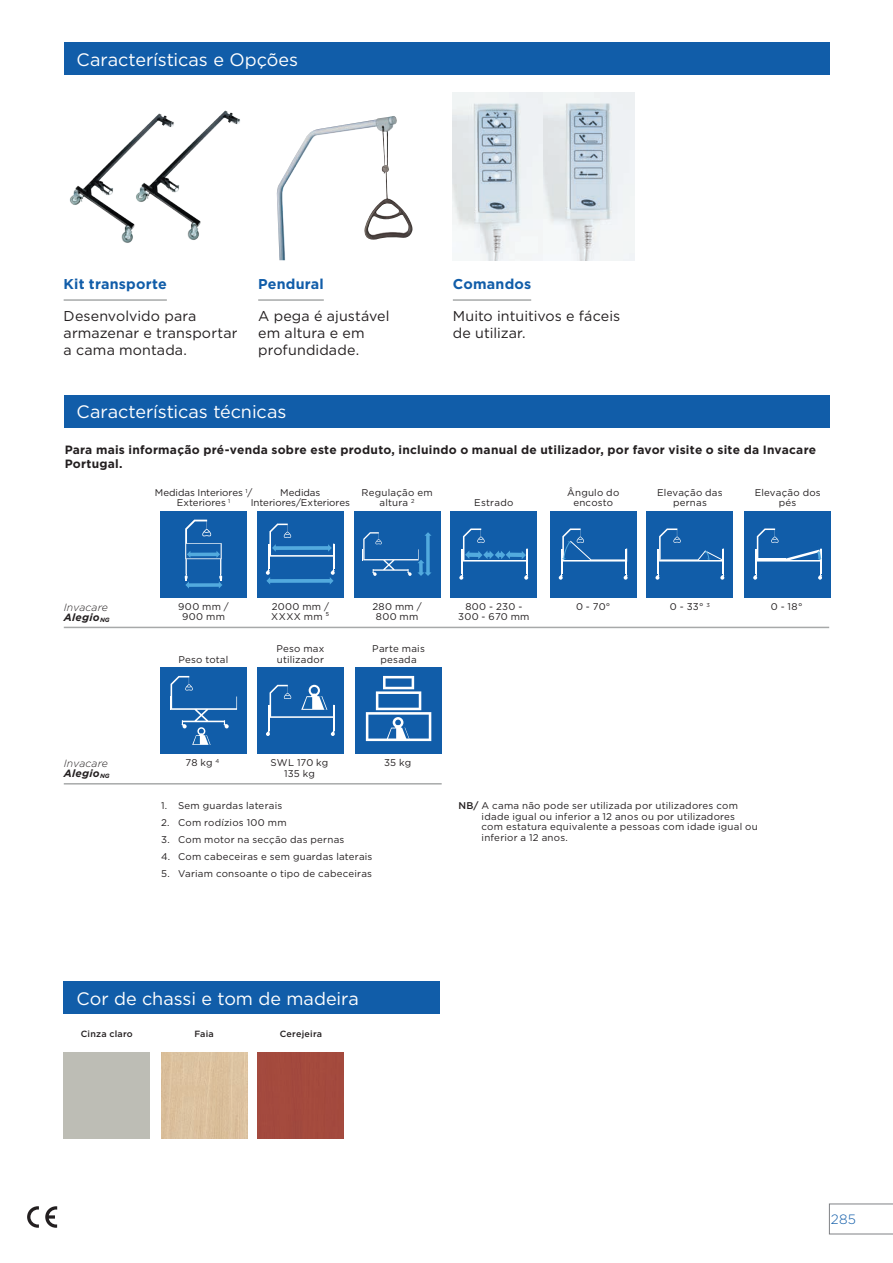
<style>
.page{position:relative;width:893px;height:1263px;background:#fff}
.page>*{position:absolute;margin:0;border:0;box-sizing:border-box;transform-origin:0 0}
.t1{font:18px "Gotham";color:#fff}
.t2{font:14.25px/17.2px "Gotham";letter-spacing:.01em;color:#231f20}
.t3{font:700 14.25px "Gotham";letter-spacing:.015em;color:#115da9}
.t4{font:300 13.5px "Gotham";color:#115da9}
.t5{font:700 12px/14.4px "Gotham";letter-spacing:.02em;color:#231f20}
.t6{font:italic 300 10.5px/10.5px "Gotham";letter-spacing:.015em;color:#231f20}
.t7{font:9.75px/10.5px "Gotham";letter-spacing:.025em;color:#231f20;text-align:center}
.t8{font:9.75px/10.5px "Gotham";color:#231f20;text-align:center}
.t9{font:500 9px "Gotham";letter-spacing:.025em;color:#231f20}
.s1{font-weight:700}
.s2{font-weight:700;font-size:6.15px}
.s3{font-weight:500}
</style>
<div class="page">
<svg style="left:45px;top:1206px;width:12px;height:22px"></svg>
<svg style="left:27px;top:1206px;width:12px;height:22px"></svg>
<svg style="left:829px;top:1204px;width:64px;height:30px"></svg>
<div style="left:64px;top:981px;width:376px;height:33px;background:#115da9"></div>
<div style="left:64px;top:43px;width:765px;height:32px;background:#115da9"></div>
<img style="left:69px;top:110px;width:171px;height:133px">
<img style="left:276px;top:116px;width:137px;height:144px">
<hr style="left:64px;top:299px;width:103px;height:2px;background:#a7a9a9">
<hr style="left:258px;top:299px;width:66px;height:2px;background:#a7a9a9">
<hr style="left:453px;top:299px;width:78px;height:2px;background:#a7a9a9">
<img style="left:453px;top:92px;width:182px;height:168px">
<hr style="left:64px;top:627px;width:765px;height:1px;background:#a7a9a9">
<hr style="left:64px;top:783px;width:378px;height:1px;background:#a7a9a9">
<div style="left:64px;top:395px;width:765px;height:32px;background:#115da9"></div>
<div style="left:161px;top:511px;width:86px;height:86px;background:#115da9"></div>
<svg style="left:185px;top:520px;width:37px;height:68px"></svg>
<div style="left:257px;top:511px;width:86px;height:86px;background:#115da9"></div>
<svg style="left:266px;top:524px;width:69px;height:60px"></svg>
<div style="left:354px;top:511px;width:86px;height:86px;background:#115da9"></div>
<svg style="left:363px;top:532px;width:69px;height:44px"></svg>
<div style="left:451px;top:511px;width:86px;height:86px;background:#115da9"></div>
<svg style="left:459px;top:528px;width:69px;height:52px"></svg>
<div style="left:550px;top:511px;width:86px;height:86px;background:#115da9"></div>
<svg style="left:559px;top:528px;width:69px;height:52px"></svg>
<div style="left:647px;top:511px;width:86px;height:86px;background:#115da9"></div>
<svg style="left:655px;top:528px;width:69px;height:52px"></svg>
<div style="left:745px;top:511px;width:86px;height:86px;background:#115da9"></div>
<svg style="left:753px;top:528px;width:69px;height:52px"></svg>
<div style="left:160px;top:667px;width:86px;height:86px;background:#115da9"></div>
<svg style="left:170px;top:676px;width:67px;height:69px"></svg>
<div style="left:257px;top:667px;width:86px;height:86px;background:#115da9"></div>
<svg style="left:266px;top:685px;width:69px;height:51px"></svg>
<div style="left:356px;top:667px;width:86px;height:86px;background:#115da9"></div>
<svg style="left:366px;top:676px;width:65px;height:65px"></svg>
<div style="left:161px;top:1053px;width:86px;height:86px;background:#dbc19e"></div>
<div style="left:258px;top:1053px;width:86px;height:86px;background:#a44a3e"></div>
<h1 class="t1" style="left:77px;top:48px;width:223px">Características e Opções</h1>
<h2 class="t3" style="left:64px;top:274px;width:105px">Kit transporte</h2>
<h2 class="t2" style="left:64px;top:307px;width:175px">Desenvolvido para armazenar e transportar a cama montada.</h2>
<h2 class="t3" style="left:258px;top:274px;width:67px">Pendural</h2>
<h2 class="t2" style="left:258px;top:307px;width:133px">A pega é ajustável em altura e em profundidade.</h2>
<h1 class="t1" style="left:77px;top:400px;width:211px">Características técnicas</h1>
<h2 class="t3" style="left:453px;top:274px;width:80px">Comandos</h2>
<h2 class="t2" style="left:453px;top:307px;width:169px">Muito intuitivos e fáceis de utilizar.</h2>
<p class="t5" style="left:65px;top:442px;width:753px">Para mais informação pré-venda sobre este produto, incluindo o manual de utilizador, por favor visite o site da Invacare<br>Portugal.</p>
<p class="t6" style="left:64px;top:601px;width:47px">Invacare<br><span class="s1">Alegio</span><span class="s2">NG</span></p>
<p class="t6" style="left:64px;top:757px;width:47px">Invacare<br><span class="s1">Alegio</span><span class="s2">NG</span></p>
<p class="t8" style="left:155px;top:487px;width:99px">Medidas Interiores <sup>1</sup>/<br>Exteriores <sup>1</sup></p>
<p class="t8" style="left:251px;top:487px;width:101px">Medidas<br>Interiores/Exteriores</p>
<p class="t7" style="left:361px;top:487px;width:73px">Regulação em altura <sup>2</sup></p>
<p class="t7" style="left:474px;top:497px;width:41px">Estrado</p>
<p class="t7" style="left:567px;top:487px;width:54px">Ângulo do encosto</p>
<p class="t7" style="left:657px;top:487px;width:67px">Elevação das pernas</p>
<p class="t7" style="left:755px;top:487px;width:68px">Elevação dos pés</p>
<p class="t7" style="left:178px;top:601px;width:52px">900 mm /<br>900 mm</p>
<p class="t7" style="left:271px;top:601px;width:60px;text-align:left">2000 mm /<br>XXXX mm 5</p>
<p class="t7" style="left:372px;top:601px;width:51px">280 mm /<br>800 mm</p>
<p class="t7" style="left:458px;top:601px;width:73px">800 - 230 -<br>300 - 670 mm</p>
<p class="t7" style="left:576px;top:601px;width:36px">0 - 70°</p>
<p class="t7" style="left:670px;top:601px;width:42px">0 - 33° <sup>3</sup></p>
<p class="t7" style="left:771px;top:601px;width:33px">0 - 18°</p>
<p class="t7" style="left:178px;top:654px;width:51px">Peso total</p>
<p class="t7" style="left:276px;top:643px;width:49px;text-align:left">Peso max utilizador</p>
<p class="t7" style="left:372px;top:643px;width:54px">Parte mais pesada</p>
<p class="t7" style="left:186px;top:757px;width:35px">78 kg <sup>4</sup></p>
<p class="t7" style="left:271px;top:757px;width:59px">SWL 170 kg<br>135 kg</p>
<p class="t7" style="left:384px;top:757px;width:29px">35 kg</p>
<p class="t7" style="left:161px;top:800px;width:123px">1. Sem guardas laterais</p>
<p class="t7" style="left:161px;top:817px;width:127px">2. Com rodízios 100 mm</p>
<p class="t7" style="left:161px;top:834px;width:185px">3. Com motor na secção das pernas</p>
<p class="t7" style="left:161px;top:851px;width:213px">4. Com cabeceiras e sem guardas laterais</p>
<p class="t7" style="left:161px;top:868px;width:213px">5. Variam consoante o tipo de cabeceiras</p>
<p class="t7" style="left:482px;top:800px;width:278px;text-align:left;text-indent:-23px"><span class="s3">NB/</span> A cama não pode ser utilizada por utilizadores com idade igual ou inferior a 12 anos ou por utilizadores com estatura equivalente a pessoas com idade igual ou inferior a 12 anos.</p>
<h1 class="t1" style="left:77px;top:987px;width:284px">Cor de chassi e tom de madeira</h1>
<p class="t9" style="left:81px;top:1028px;width:54px">Cinza claro</p>
<p class="t9" style="left:194px;top:1028px;width:21px">Faia</p>
<p class="t9" style="left:280px;top:1028px;width:44px">Cerejeira</p>
<h3 class="t4" style="left:831px;top:1211px;width:27px">285</h3>
</div>
